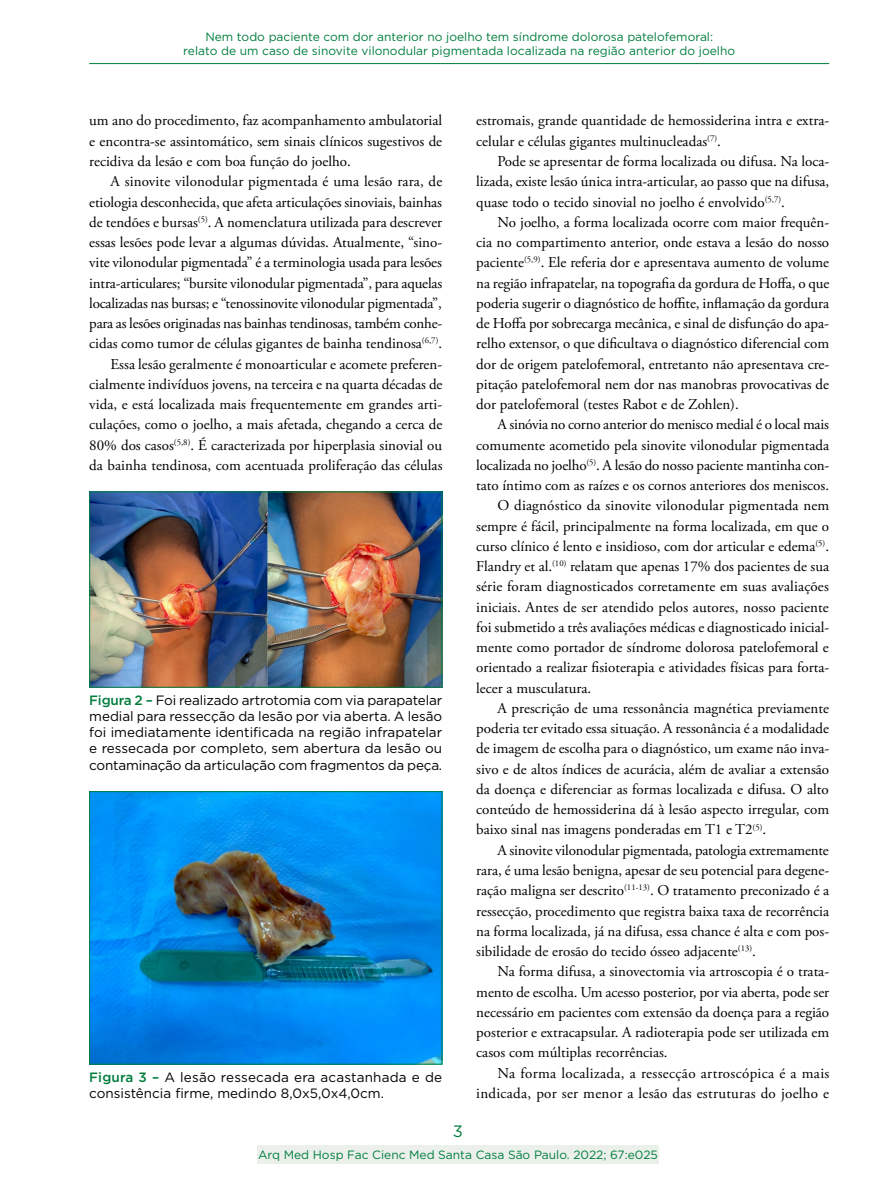
<style>
.page{position:relative;width:893px;height:1191px;background:#fff}
.page>*{position:absolute;margin:0;border:0;box-sizing:border-box;transform-origin:0 0}
.t1{font:16.5px "Gotham";color:#007d3d}
.t2{font:15px/20.2px "Adobe Garamond Pro";color:#000;text-align:justify}
.t3{font:15px "Adobe Garamond Pro";letter-spacing:.02em;color:#000}
.t4{font:15px "Adobe Garamond Pro";letter-spacing:.025em;color:#000}
.t5{font:13.5px/16.2px "Gotham";color:#000;text-align:justify}
.t6{font:12px/14.4px "Gotham";color:#007d3d;text-align:center}
.s1{font-weight:500;color:#007d3d}
</style>
<div class="page">
<hr style="left:89px;top:63px;width:740px;height:1px;background:#007d3d">
<div style="left:257px;top:1145px;width:402px;height:19px;background:#ebf0ea"></div>
<img style="left:91px;top:493px;width:349px;height:192px">
<div style="left:89px;top:491px;width:353px;height:196px;border:1px solid #007d3d"></div>
<img style="left:91px;top:793px;width:349px;height:269px">
<div style="left:89px;top:791px;width:353px;height:273px;border:1px solid #007d3d"></div>
<p class="t6" style="left:183px;top:29px;width:553px">Nem todo paciente com dor anterior no joelho tem síndrome dolorosa patelofemoral:<br>relato de um caso de sinovite vilonodular pigmentada localizada na região anterior do joelho</p>
<p class="t2" style="left:89px;top:111px;width:354px">um ano do procedimento, faz acompanhamento ambulatorial e encontra-se assintomático, sem sinais clínicos sugestivos de recidiva da lesão e com boa função do joelho.</p>
<p class="t2" style="left:89px;top:172px;width:355px;text-align:right">A sinovite vilonodular pigmentada é uma lesão rara, de etiologia desconhecida, que afeta articulações sinoviais, bainhas de tendões e bursas<sup>(5)</sup>. A nomenclatura utilizada para descrever essas lesões pode levar a algumas dúvidas. Atualmente, “sino&shy;vite vilonodular pigmentada” é a terminologia usada para lesões intra-articulares; “bursite vilonodular pigmentada”, para aquelas localizadas nas bursas; e “tenossinovite vilonodular pigmentada”, para as lesões originadas nas bainhas tendinosas, também conhe&shy;cidas como tumor de células gigantes de bainha tendinosa<sup>(6,7)</sup>.<br>Essa lesão geralmente é monoarticular e acomete preferen&shy;cialmente indivíduos jovens, na terceira e na quarta décadas de vida, e está localizada mais frequentemente em grandes arti&shy;culações, como o joelho, a mais afetada, chegando a cerca de 80% dos casos<sup>(5,8)</sup>. É caracterizada por hiperplasia sinovial ou da bainha tendinosa, com acentuada proliferação das células</p>
<p class="t5" style="left:89px;top:691px;width:354px"><span class="s1">Figura 2 –</span> Foi realizado artrotomia com via parapatelar medial para ressecção da lesão por via aberta. A lesão foi imediatamente identificada na região infrapatelar e ressecada por completo, sem abertura da lesão ou contaminação da articulação com fragmentos da peça.</p>
<p class="t5" style="left:89px;top:1068px;width:354px"><span class="s1">Figura 3 –</span> A lesão ressecada era acastanhada e de consistência firme, medindo 8,0x5,0x4,0cm.</p>
<p class="t2" style="left:476px;top:111px;width:354px">estromais, grande quantidade de hemossiderina intra e extra&shy;celular e células gigantes multinucleadas<sup>(7)</sup>.</p>
<p class="t2" style="left:476px;top:152px;width:354px;text-indent:21px">Pode se apresentar de forma localizada ou difusa. Na loca&shy;lizada, existe lesão única intra-articular, ao passo que na difusa, quase todo o tecido sinovial no joelho é envolvido<sup>(5,7)</sup>.</p>
<p class="t2" style="left:476px;top:212px;width:355px;text-indent:21px">No joelho, a forma localizada ocorre com maior frequên&shy;cia no compartimento anterior, onde estava a lesão do nosso paciente<sup>(5,9)</sup>. Ele referia dor e apresentava aumento de volume na região infrapatelar, na topografia da gordura de Hoffa, o que poderia sugerir o diagnóstico de hoffite, inflamação da gordura de Hoffa por sobrecarga mecânica, e sinal de disfunção do apa&shy;relho extensor, o que dificultava o diagnóstico diferencial com dor de origem patelofemoral, entretanto não apresentava cre&shy;pitação patelofemoral nem dor nas manobras provocativas de dor patelofemoral (testes Rabot e de Zohlen).</p>
<p class="t2" style="left:497px;top:415px;width:333px">A sinóvia no corno anterior do menisco medial é o local mais</p>
<p class="t2" style="left:476px;top:435px;width:354px">comumente acometido pela sinovite vilonodular pigmentada</p>
<p class="t2" style="left:476px;top:455px;width:355px">localizada no joelho<sup>(5)</sup>. A lesão do nosso paciente mantinha con-</p>
<p class="t2" style="left:476px;top:476px;width:354px">tato íntimo com as raízes e os cornos anteriores dos meniscos.</p>
<p class="t2" style="left:497px;top:496px;width:333px">O diagnóstico da sinovite vilonodular pigmentada nem</p>
<p class="t2" style="left:476px;top:516px;width:354px">sempre é fácil, principalmente na forma localizada, em que o</p>
<p class="t2" style="left:476px;top:536px;width:354px">curso clínico é lento e insidioso, com dor articular e edema<sup>(5)</sup>.</p>
<p class="t2" style="left:476px;top:557px;width:354px">Flandry et al.<sup>(10)</sup> relatam que apenas 17% dos pacientes de sua</p>
<p class="t2" style="left:476px;top:577px;width:354px">série foram diagnosticados corretamente em suas avaliações</p>
<p class="t2" style="left:476px;top:597px;width:354px">iniciais. Antes de ser atendido pelos autores, nosso paciente</p>
<p class="t2" style="left:476px;top:617px;width:355px">foi submetido a três avaliações médicas e diagnosticado inicial-</p>
<p class="t2" style="left:476px;top:638px;width:354px">mente como portador de síndrome dolorosa patelofemoral e</p>
<p class="t2" style="left:476px;top:658px;width:354px">orientado a realizar fisioterapia e atividades físicas para forta-</p>
<p class="t2" style="left:476px;top:678px;width:116px">lecer a musculatura.</p>
<p class="t2" style="left:497px;top:698px;width:333px">A prescrição de uma ressonância magnética previamente</p>
<p class="t2" style="left:476px;top:719px;width:354px">poderia ter evitado essa situação. A ressonância é a modalidade</p>
<p class="t2" style="left:476px;top:739px;width:354px">de imagem de escolha para o diagnóstico, um exame não inva-</p>
<p class="t2" style="left:476px;top:759px;width:354px">sivo e de altos índices de acurácia, além de avaliar a extensão</p>
<p class="t2" style="left:476px;top:779px;width:354px">da doença e diferenciar as formas localizada e difusa. O alto</p>
<p class="t2" style="left:476px;top:800px;width:354px">conteúdo de hemossiderina dá à lesão aspecto irregular, com</p>
<p class="t2" style="left:476px;top:820px;width:292px">baixo sinal nas imagens ponderadas em T1 e T2<sup>(5)</sup>.</p>
<p class="t2" style="left:497px;top:840px;width:333px">A sinovite vilonodular pigmentada, patologia extremamente</p>
<p class="t2" style="left:476px;top:860px;width:354px">rara, é uma lesão benigna, apesar de seu potencial para degene-</p>
<p class="t2" style="left:476px;top:881px;width:354px">ração maligna ser descrito<sup>(11-13)</sup>. O tratamento preconizado é a</p>
<p class="t2" style="left:476px;top:901px;width:354px">ressecção, procedimento que registra baixa taxa de recorrência</p>
<p class="t2" style="left:476px;top:921px;width:354px">na forma localizada, já na difusa, essa chance é alta e com pos-</p>
<p class="t2" style="left:476px;top:941px;width:281px">sibilidade de erosão do tecido ósseo adjacente<sup>(13)</sup>.</p>
<p class="t2" style="left:497px;top:962px;width:333px">Na forma difusa, a sinovectomia via artroscopia é o trata-</p>
<p class="t2" style="left:476px;top:982px;width:354px">mento de escolha. Um acesso posterior, por via aberta, pode ser</p>
<p class="t2" style="left:476px;top:1002px;width:354px">necessário em pacientes com extensão da doença para a região</p>
<p class="t2" style="left:476px;top:1022px;width:354px">posterior e extracapsular. A radioterapia pode ser utilizada em</p>
<p class="t2" style="left:476px;top:1043px;width:193px">casos com múltiplas recorrências.</p>
<p class="t4" style="left:497px;top:1063px;width:333px">Na forma localizada, a ressecção artroscópica é a mais</p>
<p class="t3" style="left:476px;top:1084px;width:354px">indicada, por ser menor a lesão das estruturas do joelho e</p>
<p class="t1" style="left:453px;top:1120px;width:12px">3</p>
<p class="t6" style="left:258px;top:1147px;width:401px">Arq Med Hosp Fac Cienc Med Santa Casa São Paulo. 2022; 67:e025</p>
</div>
